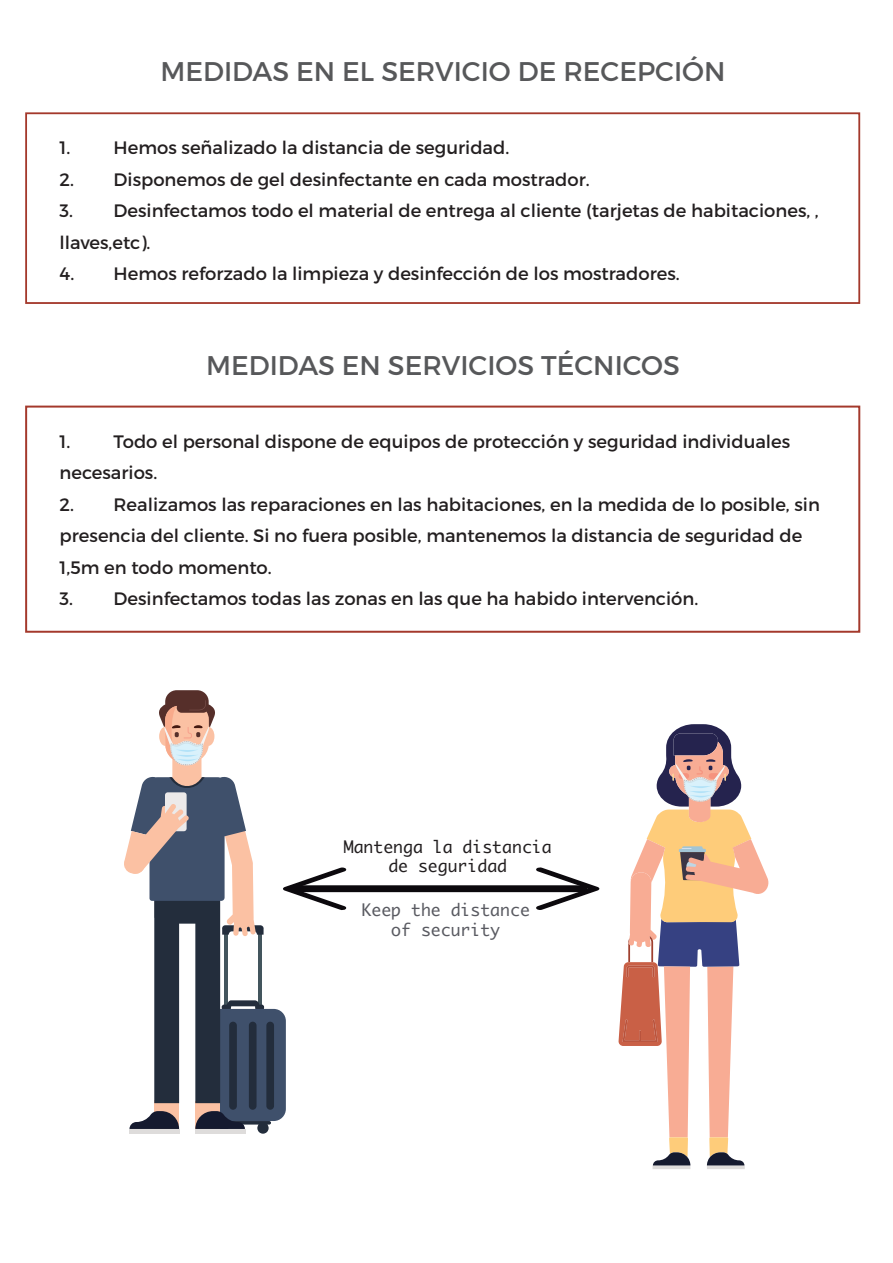
<style>
.page{position:relative;width:893px;height:1263px;background:#fff}
.page>*{position:absolute;margin:0;border:0;box-sizing:border-box;transform-origin:0 0}
.t1{font:27px "Montserrat";color:#57585a}
.t2{font:18px/31.5px "Montserrat";color:#231f20}
.t3{font:16.5px/19.8px "Monaco";color:#231f20;text-align:center}
.t4{font:16.5px/19.8px "Monaco";color:#595a61;text-align:center}
</style>
<div class="page">
<div style="left:25px;top:112px;width:835px;height:192px;border:2px solid #a4392c"></div>
<div style="left:25px;top:406px;width:835px;height:227px;border:2px solid #a4392c"></div>
<div style="left:200px;top:1009px;width:86px;height:112px;background:#3f506b;border-radius:12px"></div>
<div style="left:229px;top:1022px;width:8px;height:88px;background:#232d3c;border-radius:4px"></div>
<div style="left:249px;top:1022px;width:8px;height:88px;background:#232d3c;border-radius:4px"></div>
<div style="left:266px;top:1022px;width:8px;height:88px;background:#232d3c;border-radius:4px"></div>
<div style="left:154px;top:1101px;width:25px;height:28px;background:#fbc1a3"></div>
<div style="left:195px;top:1101px;width:25px;height:28px;background:#fbc1a3"></div>
<div style="left:129px;top:1129px;width:50px;height:5px;background:#dedcdb"></div>
<svg style="left:129px;top:1111px;width:50px;height:18px"></svg>
<svg style="left:195px;top:1111px;width:76px;height:23px"></svg>
<svg style="left:283px;top:867px;width:316px;height:43px"></svg>
<svg style="left:124px;top:690px;width:140px;height:413px"></svg>
<svg style="left:618px;top:724px;width:151px;height:445px"></svg>
<h1 class="t1" style="left:160px;top:55px;width:567px">MEDIDAS EN EL SERVICIO DE RECEPCIÓN</h1>
<p class="t2" style="left:60px;top:132px;width:451px">1. Hemos señalizado la distancia de seguridad.</p>
<p class="t2" style="left:60px;top:164px;width:532px">2. Disponemos de gel desinfectante en cada mostrador.</p>
<p class="t2" style="left:60px;top:195px;width:761px">3. Desinfectamos todo el material de entrega al cliente (tarjetas de habitaciones, , llaves,etc).</p>
<p class="t2" style="left:60px;top:258px;width:622px">4. Hemos reforzado la limpieza y desinfección de los mostradores.</p>
<h1 class="t1" style="left:206px;top:348px;width:475px">MEDIDAS EN SERVICIOS TÉCNICOS</h1>
<p class="t2" style="left:60px;top:425px;width:732px">1. Todo el personal dispone de equipos de protección y seguridad individuales necesarios.</p>
<p class="t2" style="left:60px;top:488px;width:762px">2. Realizamos las reparaciones en las habitaciones, en la medida de lo posible, sin presencia del cliente. Si no fuera posible, mantenemos la distancia de seguridad de<br>1,5m en todo momento.</p>
<p class="t2" style="left:60px;top:583px;width:640px">3. Desinfectamos todas las zonas en las que ha habido intervención.</p>
<p class="t3" style="left:344px;top:836px;width:209px">Mantenga la distancia de seguridad</p>
<p class="t4" style="left:362px;top:900px;width:170px">Keep the distance of security</p>
</div>
